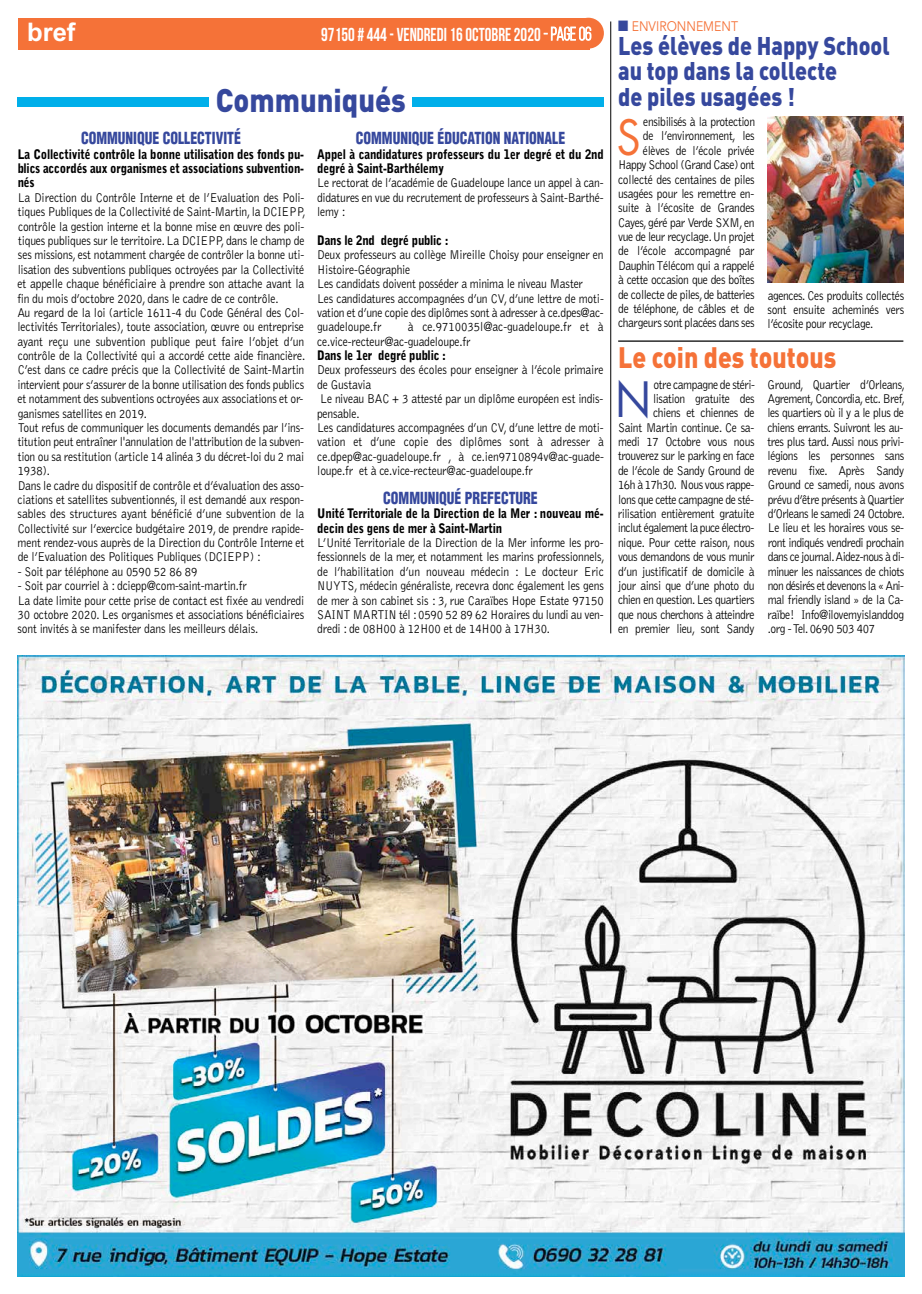
<style>
.page{position:relative;width:922px;height:1294px;background:#fff}
.page>*{position:absolute;margin:0;border:0;box-sizing:border-box;transform-origin:0 0}
.t1{font:47.38px "Futura";color:#f57238;scale:.9 1}
.t2{font:47.38px "Futura";color:#36489d;scale:.9 1}
.t3{font:900 32.38px "DIN Pro";color:#36489d;scale:.89 1}
.t4{font:900 29.25px "DIN Pro";color:#f57238;scale:.85 1}
.t5{font:700 25.62px "Arial";color:#fff}
.t6{font:900 25.25px/25.2px "DIN Pro";color:#36489d;scale:.85 1}
.t7{font:700 18.75px "Bebas Neue";color:#fff;scale:.9 1}
.t8{font:900 condensed 16.25px "Helvetica";color:#36489d;scale:.85 1}
.t9{font:13.75px "Avenir";color:#f57238;scale:.89 1}
.t10{font:300 13.12px/14.4px "Bell Gothic";letter-spacing:-.02em;color:#000;scale:.88 1}
.t11{font:300 13.12px/14.4px "Bell Gothic";letter-spacing:-.04em;color:#000;text-align:right;scale:.88 1}
.t12{font:900 13.12px/14.4px "Bell Gothic";letter-spacing:-.015em;color:#000;scale:.88 1}
.s1{color:#36489d}
.s2{font-weight:400}
</style>
<div class="page">
<img style="left:18px;top:656px;width:886px;height:620px">
<img style="left:767px;top:116px;width:136px;height:166px">
<hr style="left:618px;top:340px;width:285px;height:2px;background:#000">
<hr style="left:610px;top:21px;width:1px;height:612px;background:#000">
<div style="left:18px;top:18px;width:571px;height:32px;background:#f57238"></div>
<div style="left:573px;top:18px;width:30px;height:31px;background:#f57238;border-radius:50%"></div>
<svg style="left:543px;top:26px;width:48px;height:15px"></svg>
<div style="left:18px;top:97px;width:191px;height:10px;background:#00afea"></div>
<div style="left:412px;top:97px;width:191px;height:10px;background:#00afea"></div>
<p class="t9" style="left:618px;top:19px;width:136px"><span class="s1">■</span> ENVIRONNEMENT</p>
<h3 class="t6" style="left:618px;top:30px;width:321px">Les élèves de Happy School au top dans la collecte</h3>
<h3 class="t5" style="left:27px;top:15px;width:51px">bref</h3>
<h3 class="t7" style="left:321px;top:24px;width:302px">97150 # 444- VENDREDI16OCTOBRE2020 <span class="s2">- page 06</span></h3>
<h2 class="t3" style="left:216px;top:72px;width:215px">Communiqués</h2>
<h3 class="t6" style="left:618px;top:80px;width:209px">de piles usagées !</h3>
<p class="t10" style="left:618px;top:115px;width:157px;text-align:right">ensibilisés à la protection<br>de l’environnement, les élèves de l’école privée<br>Happy School (Grand Case) ont collecté des centaines de piles usagées pour les remettre en&shy;suite à l’écosite de Grandes<br>Cayes, géré par Verde SXM, en vue de leur recyclage.Un projet de l’école accompagné par<br>Dauphin Télécom qui a rappelé à cette occasion que des boîtes de collecte de piles,de batteries de téléphone, de câbles et de chargeurs sont placées dans ses</p>
<h1 class="t1" style="left:616px;top:107px;width:28px">S</h1>
<p class="t8" style="left:81px;top:128px;width:190px">COMMUNIQUE COLLECTIVITÉ</p>
<p class="t12" style="left:18px;top:147px;width:327px;text-align:justify">La Collectivité contrôle la bonne utilisation des fonds pu&shy;blics accordés aux organismes et associations subvention&shy;nés</p>
<p class="t10" style="left:17px;top:191px;width:329px">La Direction du Contrôle Interne et de l’Evaluation des Poli&shy;tiques Publiques de la Collectivité de Saint-Martin,la DCIEPP, contrôle la gestion interne et la bonne mise en œuvre des poli&shy;tiques publiques sur le territoire.La DCIEPP, dans le champ de ses missions, est notamment chargée de contrôler la bonne uti&shy;lisation des subventions publiques octroyées par la Collectivité et appelle chaque bénéficiaire à prendre son attache avant la fin du mois d’octobre 2020, dans le cadre de ce contrôle.<br>Au regard de la loi (article 1611-4 du Code Général des Col&shy;lectivités Territoriales), toute association, œuvre ou entreprise ayant reçu une subvention publique peut faire l’objet d’un contrôle de la Collectivité qui a accordé cette aide financière.<br>C’est dans ce cadre précis que la Collectivité de Saint-Martin intervient pour s’assurer de la bonne utilisation des fonds publics et notamment des subventions octroyées aux associations et or&shy;ganismes satellites en 2019.<br>Tout refus de communiquer les documents demandés par l’ins&shy;titution peut entraîner l'annulation de l'attribution de la subven&shy;tion ou sa restitution (article 14 alinéa 3 du décret-loi du 2 mai 1938).<br>Dans le cadre du dispositif de contrôle et d’évaluation des asso&shy;ciations et satellites subventionnés, il est demandé aux respon&shy;sables des structures ayant bénéficié d’une subvention de la Collectivité sur l’exercice budgétaire 2019, de prendre rapide&shy;ment rendez-vous auprès de la Direction du Contrôle Interne et de l’Evaluation des Politiques Publiques (DCIEPP) :</p>
<p class="t10" style="left:18px;top:564px;width:206px">- Soit par téléphone au 0590 52 86 89</p>
<p class="t10" style="left:18px;top:579px;width:327px">- Soit par courriel à : dciepp@com-saint-martin.fr<br>La date limite pour cette prise de contact est fixée au vendredi 30 octobre 2020. Les organismes et associations bénéficiaires sont invités à se manifester dans les meilleurs délais.</p>
<p class="t8" style="left:356px;top:128px;width:248px">COMMUNIQUE ÉDUCATION NATIONALE</p>
<p class="t12" style="left:317px;top:147px;width:327px">Appel à candidatures professeurs du 1er degré et du 2nd degré à Saint-Barthélemy</p>
<p class="t10" style="left:317px;top:176px;width:327px;text-align:justify">Le rectorat de l’académie de Guadeloupe lance un appel à can&shy;didatures en vue du recrutement de professeurs à Saint-Barthé&shy;lemy :</p>
<p class="t12" style="left:317px;top:233px;width:151px">Dans le 2nd degré public :</p>
<p class="t10" style="left:317px;top:248px;width:327px">Deux professeurs au collège Mireille Choisy pour enseigner en Histoire-Géographie<br>Les candidats doivent posséder a minima le niveau Master<br>Les candidatures accompagnées d’un CV, d’une lettre de moti&shy;vation et d’une copie des diplômes sont à adresser à ce.dpes@ac&shy;guadeloupe.fr</p>
<p class="t10" style="left:767px;top:288px;width:157px;text-align:justify">agences. Ces produits collectés sont ensuite acheminés vers l’écosite pour recyclage.</p>
<p class="t10" style="left:317px;top:320px;width:327px;text-indent:91px">à ce.9710035l@ac-guadeloupe.fr et à ce.vice-recteur@ac-guadeloupe.fr</p>
<p class="t12" style="left:317px;top:348px;width:148px">Dans le 1er degré public :</p>
<p class="t10" style="left:317px;top:363px;width:327px">Deux professeurs des écoles pour enseigner à l’école primaire de Gustavia<br>Le niveau BAC + 3 attesté par un diplôme européen est indis&shy;pensable.<br>Les candidatures accompagnées d’un CV, d’une lettre de moti&shy;vation et d’une copie des diplômes sont à adresser à ce.dpep@ac-guadeloupe.fr , à ce.ien9710894v@ac-guade&shy;loupe.fr et à ce.vice-recteur@ac-guadeloupe.fr</p>
<p class="t8" style="left:383px;top:487px;width:183px">COMMUNIQUÉ PREFECTURE</p>
<p class="t12" style="left:317px;top:506px;width:327px">Unité Territoriale de la Direction de la Mer : nouveau mé&shy;decin des gens de mer à Saint-Martin</p>
<p class="t10" style="left:317px;top:536px;width:328px;text-align:justify">L’Unité Territoriale de la Direction de la Mer informe les pro&shy;fessionnels de la mer, et notamment les marins professionnels, de l’habilitation d’un nouveau médecin : Le docteur Eric NUYTS, médecin généraliste, recevra donc également les gens de mer à son cabinet sis : 3, rue Caraïbes Hope Estate 97150<br>SAINT MARTIN tél :0590 52 89 62 Horaires du lundi au ven&shy;dredi : de 08H00 à 12H00 et de 14H00 à 17H30.</p>
<h3 class="t4" style="left:618px;top:332px;width:258px">Le coin des toutous</h3>
<p class="t11" style="left:617px;top:377px;width:157px">otre campagne de stéri-<br>lisation gratuite des<br>chiens et chiennes de<br>Saint Martin continue. Ce sa&shy;medi 17 Octobre vous nous trouverez sur le parking en face de l’école de Sandy Ground de<br>16h à 17h30. Nous vous rappe&shy;lons que cette campagne de sté&shy;rilisation entièrement gratuite inclut également la puce électro&shy;nique. Pour cette raison, nous vous demandons de vous munir d’un justificatif de domicile à jour ainsi que d’une photo du chien en question. Les quartiers que nous cherchons à atteindre en premier lieu, sont Sandy</p>
<p class="t11" style="left:767px;top:377px;width:158px;text-align:left">Ground, Quartier d’Orleans,<br>Agrement, Concordia, etc. Bref, les quartiers où il y a le plus de chiens errants. Suivront les au&shy;tres plus tard. Aussi nous privi&shy;légions les personnes sans revenu fixe. Après Sandy<br>Ground ce samedi, nous avons prévu d’être présents à Quartier d’Orleans le samedi 24 Octobre.<br>Le lieu et les horaires vous se&shy;ront indiqués vendredi prochain dans ce journal.Aidez-nous à di&shy;minuer les naissances de chiots non désirés et devenons la « Ani&shy;mal friendly island » de la Ca&shy;raïbe! Info@ilovemyislanddog .org -Tel.0690 503 407</p>
<h1 class="t2" style="left:615px;top:369px;width:41px">N</h1>
</div>
